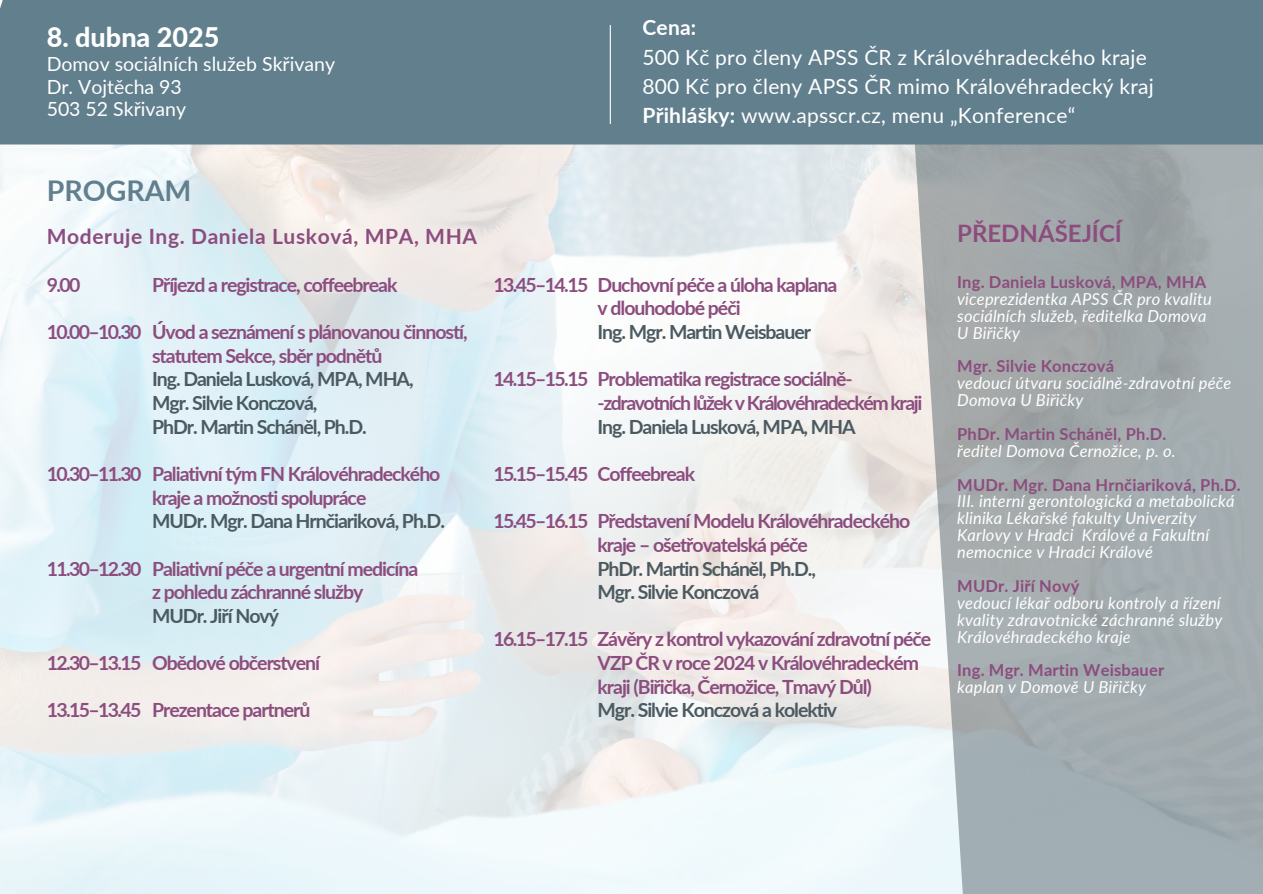
<style>
.page{position:relative;width:1263px;height:894px;background:#fff}
.page>*{position:absolute;margin:0;border:0;box-sizing:border-box;transform-origin:0 0}
.t1{font:700 28.5px "Lato";color:#617f8d}
.t2{font:800 27px "Lato";color:#fff}
.t3{font:700 24px "Lato";color:#8c4d7e}
.t4{font:21px/29.2px "Lato";letter-spacing:.01em;color:#fff}
.t5{font:700 21px "Lato";letter-spacing:.03em;color:#8c4d7e}
.t6{font:700 19.5px/23.7px "Lato";letter-spacing:-.055em;color:#8c4d7e}
.t7{font:700 19.5px/23.7px "Lato";letter-spacing:-.055em;color:#4b5a61}
.t8{font:19.5px/22.5px "Lato";color:#fff}
.t9{font:italic 16.5px/16.8px "Lato";letter-spacing:.01em;color:#fff}
.t10{font:700 16.5px "Lato";letter-spacing:.01em;color:#8c4d7e}
.s1{font-weight:700}
.s2{color:#8c4d7e}
.s3{color:#4b5a61}
</style>
<div class="page">
<svg style="left:877px;top:144px;width:386px;height:749px;background:#aeb5b7"></svg>
<div style="left:0;top:0;width:1263px;height:144px;background:#617f8d"></div>
<hr style="left:610px;top:25px;width:1px;height:99px;background:#fff">
<p class="t2" style="left:47px;top:20px;width:174px">8. dubna 2025</p>
<p class="t8" style="left:47px;top:52px;width:290px">Domov sociálních služeb Skřivany<br>Dr. Vojtěcha 93<br>503 52 Skřivany</p>
<p class="t4" style="left:642px;top:13px;width:513px"><span class="s1">Cena:<br></span>500 Kč pro členy APSS ČR z Královéhradeckého kraje 800 Kč pro členy APSS ČR mimo Královéhradecký kraj <span class="s1">Přihlášky:</span> www.apsscr.cz, menu „Konference“</p>
<h4 class="t1" style="left:47px;top:173px;width:146px">PROGRAM</h4>
<h4 class="t5" style="left:47px;top:223px;width:432px">Moderuje Ing. Daniela Lusková, MPA, MHA</h4>
<h2 class="t6" style="left:47px;top:272px;width:35px">9.00</h2>
<p class="t6" style="left:47px;top:319px;width:96px">10.00–10.30</p>
<p class="t6" style="left:47px;top:461px;width:96px">10.30–11.30</p>
<p class="t6" style="left:47px;top:556px;width:96px">11.30–12.30</p>
<p class="t6" style="left:47px;top:650px;width:96px">12.30–13.15</p>
<p class="t6" style="left:47px;top:697px;width:96px">13.15–13.45</p>
<p class="t6" style="left:152px;top:272px;width:247px">Příjezd a registrace, coffeebreak</p>
<p class="t7" style="left:152px;top:319px;width:317px"><span class="s2">Úvod a seznámení s plánovanou činností, statutem Sekce, sběr podnětů<br></span>Ing. Daniela Lusková, MPA, MHA,<br>Mgr. Silvie Konczová,<br>PhDr. Martin Scháněl, Ph.D.</p>
<p class="t6" style="left:152px;top:461px;width:294px">Paliativní tým FN Královéhradeckého kraje a možnosti spolupráce<br><span class="s3">MUDr. Mgr. Dana Hrnčiariková, Ph.D.</span></p>
<p class="t6" style="left:152px;top:556px;width:268px">Paliativní péče a urgentní medicína z pohledu záchranné služby<br><span class="s3">MUDr. Jiří Nový</span></p>
<p class="t6" style="left:152px;top:650px;width:170px">Obědové občerstvení</p>
<p class="t6" style="left:152px;top:697px;width:160px">Prezentace partnerů</p>
<p class="t6" style="left:493px;top:272px;width:96px">13.45–14.15</p>
<p class="t6" style="left:493px;top:367px;width:96px">14.15–15.15</p>
<p class="t6" style="left:493px;top:461px;width:96px">15.15–15.45</p>
<h1 class="t6" style="left:493px;top:508px;width:96px">15.45–16.15</h1>
<h3 class="t6" style="left:493px;top:627px;width:96px">16.15–17.15</h3>
<h3 class="t6" style="left:598px;top:272px;width:241px">Duchovní péče a úloha kaplana v dlouhodobé péči<br><span class="s3">Ing. Mgr. Martin Weisbauer</span></h3>
<h3 class="t6" style="left:598px;top:367px;width:326px">Problematika registrace sociálně--zdravotních lůžek v Královéhradeckém kraji<br><span class="s3">Ing. Daniela Lusková, MPA, MHA</span></h3>
<h3 class="t6" style="left:598px;top:461px;width:99px">Coffeebreak</h3>
<h3 class="t6" style="left:598px;top:508px;width:314px">Představení Modelu Královéhradeckého kraje – ošetřovatelská péče<br><span class="s3">PhDr. Martin Scháněl, Ph.D.,<br>Mgr. Silvie Konczová</span></h3>
<h3 class="t6" style="left:598px;top:627px;width:335px">Závěry z kontrol vykazování zdravotní péče VZP ČR v roce 2024 v Královéhradeckém kraji (Biřička, Černožice, Tmavý Důl)<br><span class="s3">Mgr. Silvie Konczová a kolektiv</span></h3>
<h3 class="t3" style="left:957px;top:218px;width:166px">PŘEDNÁŠEJÍCÍ</h3>
<h3 class="t10" style="left:957px;top:271px;width:250px">Ing. Daniela Lusková, MPA, MHA</h3>
<h3 class="t9" style="left:957px;top:290px;width:256px">viceprezidentka APSS ČR pro kvalitu sociálních služeb, ředitelka Domova</h3>
<h3 class="t9" style="left:957px;top:323px;width:64px">U Biřičky</h3>
<h3 class="t10" style="left:957px;top:356px;width:158px">Mgr. Silvie Konczová</h3>
<h3 class="t9" style="left:957px;top:374px;width:276px">vedoucí útvaru sociálně-zdravotní péče<br>Domova U Biřičky</h3>
<h3 class="t10" style="left:957px;top:423px;width:211px">PhDr. Martin Scháněl, Ph.D.</h3>
<h3 class="t9" style="left:957px;top:442px;width:220px">ředitel Domova Černožice, p. o.</h3>
<h3 class="t10" style="left:957px;top:474px;width:285px">MUDr. Mgr. Dana Hrnčiariková, Ph.D.</h3>
<h3 class="t9" style="left:957px;top:492px;width:279px">III. interní gerontologická a metabolická klinika Lékařské fakulty Univerzity Karlovy v Hradci Králové a Fakultní nemocnice v Hradci Králové</h3>
<h3 class="t10" style="left:957px;top:575px;width:124px">MUDr. Jiří Nový</h3>
<h3 class="t9" style="left:957px;top:593px;width:267px">vedoucí lékař odboru kontroly a řízení kvality zdravotnické záchranné služby</h3>
<h3 class="t9" style="left:957px;top:627px;width:175px">Královéhradeckého kraje</h3>
<h3 class="t10" style="left:957px;top:659px;width:208px">Ing. Mgr. Martin Weisbauer</h3>
<h3 class="t9" style="left:957px;top:678px;width:190px">kaplan v Domově U Biřičky</h3>
</div>
